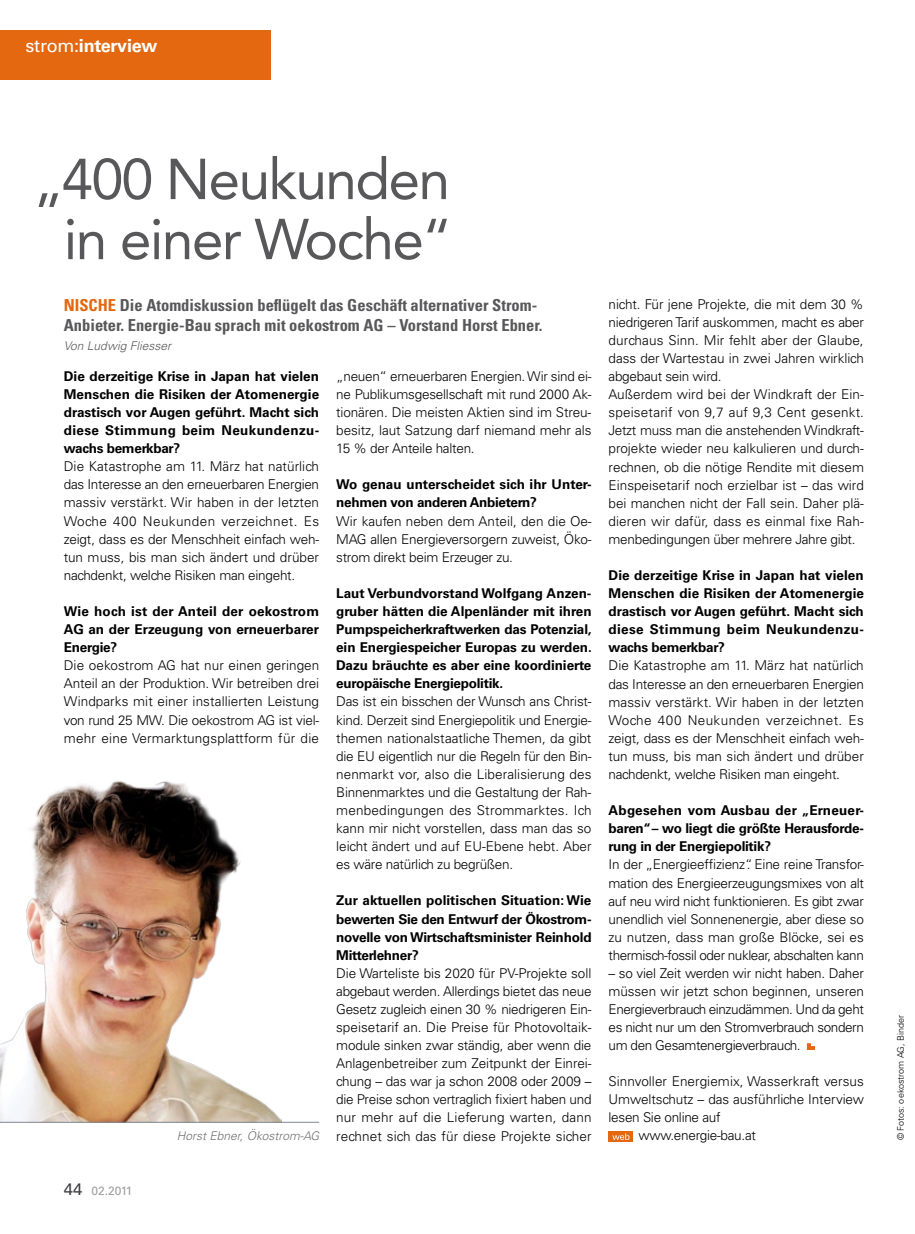
<style>
.page{position:relative;width:915px;height:1234px;background:#fff}
.page>*{position:absolute;margin:0;border:0;box-sizing:border-box;transform-origin:0 0}
.t1{font:57px/60px "Avenir";letter-spacing:-.03em;color:#58585a;text-align:center}
.t2{font:700 18px "Univers";letter-spacing:-.015em;color:#fff}
.t3{font:700 condensed 16.5px/19.8px "Univers";color:#58585a}
.t4{font:300 13.5px/18.1px "Univers";letter-spacing:-.005em;color:#000;text-align:justify}
.t5{font:700 13.5px/18.1px "Univers";letter-spacing:-.015em;color:#000;text-align:justify}
.t6{font:italic 300 12px "Univers";color:#707173}
.t7{font:italic 300 12px "Univers";color:#58585a}
.t8{font:12px "Univers";letter-spacing:-.025em;color:#9c9d9f}
.t9{font:300 9px "Univers";color:#000}
.s1{font-weight:400}
.s2{color:#e3680f}
.s3{font-size:16.5px;color:#3e3e40}
</style>
<div class="page">
<div style="left:0;top:30px;width:271px;height:50px;background:#e3680f"></div>
<svg style="left:806px;top:1043px;width:8px;height:6px"></svg>
<div style="left:608px;top:1130px;width:25px;height:11px;background:#e3680f"></div>
<svg style="left:612px;top:1133px;width:17px;height:6px"></svg>
<img style="left:0;top:781px;width:281px;height:340px">
<hr style="left:0;top:1121px;width:319px;height:1px;background:#818995">
<h2 class="t2" style="left:26px;top:35px;width:133px"><span class="s1">strom:</span>interview</h2>
<h1 class="t1" style="left:34px;top:149px;width:419px">„400 Neukunden in einer Woche“</h1>
<p class="t3" style="left:64px;top:295px;width:480px"><span class="s2">Nische</span> Die Atomdiskussion beflügelt das Geschäft alternativer Strom-<br>Anbieter. Energie-Bau sprach mit oekostrom AG – Vorstand Horst Ebner.</p>
<p class="t7" style="left:64px;top:339px;width:109px">Von Ludwig Fliesser</p>
<p class="t5" style="left:64px;top:367px;width:257px">Die derzeitige Krise in Japan hat vielen Menschen die Risiken der Atomenergie drastisch vor Augen geführt. Macht sich diese Stimmung beim Neukundenzu&shy;wachs bemerkbar?</p>
<p class="t4" style="left:64px;top:457px;width:257px">Die Katastrophe am 11. März hat natürlich das Interesse an den erneuerbaren Energien massiv verstärkt. Wir haben in der letzten Woche 400 Neukunden verzeichnet. Es zeigt, dass es der Menschheit einfach weh&shy;tun muss, bis man sich ändert und drüber nachdenkt, welche Risiken man eingeht.</p>
<p class="t5" style="left:64px;top:602px;width:257px">Wie hoch ist der Anteil der oekostrom AG an der Erzeugung von erneuerbarer Energie?</p>
<p class="t4" style="left:64px;top:656px;width:257px">Die oekostrom AG hat nur einen geringen Anteil an der Produktion. Wir betreiben drei Windparks mit einer installierten Leistung von rund 25 MW. Die oekostrom AG ist viel&shy;mehr eine Vermarktungsplattform für die</p>
<p class="t4" style="left:608px;top:295px;width:257px;text-align:left">nicht. Für jene Projekte, die mit dem 30 % niedrigeren Tarif auskommen, macht es aber durchaus Sinn. Mir fehlt aber der Glaube, dass der Wartestau in zwei Jahren wirklich abgebaut sein wird.<br>Außerdem wird bei der Windkraft der Ein&shy;speisetarif von 9,7 auf 9,3 Cent gesenkt.<br>Jetzt muss man die anstehenden Windkraft&shy;projekte wieder neu kalkulieren und durch&shy;rechnen, ob die nötige Rendite mit diesem Einspeisetarif noch erzielbar ist – das wird bei manchen nicht der Fall sein. Daher plä&shy;dieren wir dafür, dass es einmal fixe Rah&shy;menbedingungen über mehrere Jahre gibt.</p>
<p class="t5" style="left:608px;top:566px;width:257px">Die derzeitige Krise in Japan hat vielen Menschen die Risiken der Atomenergie drastisch vor Augen geführt. Macht sich diese Stimmung beim Neukundenzu&shy;wachs bemerkbar?</p>
<p class="t4" style="left:608px;top:656px;width:257px">Die Katastrophe am 11. März hat natürlich das Interesse an den erneuerbaren Energien massiv verstärkt. Wir haben in der letzten Woche 400 Neukunden verzeichnet. Es zeigt, dass es der Menschheit einfach weh&shy;tun muss, bis man sich ändert und drüber nachdenkt, welche Risiken man eingeht.</p>
<p class="t5" style="left:608px;top:801px;width:257px">Abgesehen vom Ausbau der „Erneuer&shy;baren“ – wo liegt die größte Herausforde&shy;rung in der Energiepolitik?</p>
<p class="t4" style="left:608px;top:855px;width:257px">In der „Energieeffizienz“. Eine reine Transfor&shy;mation des Energieerzeugungsmixes von alt auf neu wird nicht funktionieren. Es gibt zwar unendlich viel Sonnenenergie, aber diese so zu nutzen, dass man große Blöcke, sei es thermisch-fossil oder nuklear, abschalten kann</p>
<p class="t4" style="left:608px;top:963px;width:257px">– so viel Zeit werden wir nicht haben. Daher müssen wir jetzt schon beginnen, unseren Energieverbrauch einzudämmen. Und da geht es nicht nur um den Stromverbrauch sondern um den Gesamtenergieverbrauch.</p>
<p class="t4" style="left:608px;top:1071px;width:257px">Sinnvoller Energiemix, Wasserkraft versus Umweltschutz – das ausführliche Interview lesen Sie online auf</p>
<p class="t4" style="left:336px;top:367px;width:257px">„neuen“ erneuerbaren Energien. Wir sind ei&shy;ne Publikumsgesellschaft mit rund 2000 Ak&shy;tionären. Die meisten Aktien sind im Streu&shy;besitz, laut Satzung darf niemand mehr als 15 % der Anteile halten.</p>
<p class="t5" style="left:336px;top:475px;width:257px">Wo genau unterscheidet sich ihr Unter&shy;nehmen von anderen Anbietern?</p>
<p class="t4" style="left:336px;top:511px;width:257px">Wir kaufen neben dem Anteil, den die Oe-MAG allen Energieversorgern zuweist, Öko&shy;strom direkt beim Erzeuger zu.</p>
<p class="t5" style="left:336px;top:584px;width:257px">Laut Verbundvorstand Wolfgang Anzen&shy;gruber hätten die Alpenländer mit ihren Pumpspeicherkraftwerken das Potenzial, ein Energiespeicher Europas zu werden.<br>Dazu bräuchte es aber eine koordinierte europäische Energiepolitik.</p>
<p class="t4" style="left:336px;top:692px;width:257px">Das ist ein bisschen der Wunsch ans Christ&shy;kind. Derzeit sind Energiepolitik und Energie&shy;themen nationalstaatliche Themen, da gibt die EU eigentlich nur die Regeln für den Bin&shy;nenmarkt vor, also die Liberalisierung des Binnenmarktes und die Gestaltung der Rah&shy;menbedingungen des Strommarktes. Ich kann mir nicht vorstellen, dass man das so leicht ändert und auf EU-Ebene hebt. Aber es wäre natürlich zu begrüßen.</p>
<p class="t5" style="left:336px;top:891px;width:257px">Zur aktuellen politischen Situation: Wie bewerten Sie den Entwurf der Ökostrom&shy;novelle von Wirtschaftsminister Reinhold Mitterlehner?</p>
<p class="t4" style="left:336px;top:963px;width:257px">Die Warteliste bis 2020 für PV-Projekte soll abgebaut werden. Allerdings bietet das neue Gesetz zugleich einen 30 % niedrigeren Ein&shy;speisetarif an. Die Preise für Photovoltaik&shy;module sinken zwar ständig, aber wenn die Anlagenbetreiber zum Zeitpunkt der Einrei&shy;chung – das war ja schon 2008 oder 2009 – die Preise schon vertraglich fixiert haben und nur mehr auf die Lieferung warten, dann rechnet sich das für diese Projekte sicher</p>
<p class="t6" style="left:177px;top:1128px;width:144px">Horst Ebner, Ökostrom-AG</p>
<p class="t4" style="left:638px;top:1126px;width:119px">www.energie-bau.at</p>
<p class="t8" style="left:64px;top:1182px;width:70px"><span class="s3">44</span> 02.2011</p>
<p class="t9" style="left:894px;top:1140px;width:126px;rotate:-90deg">© Fotos: oekostrom AG, Binder</p>
</div>
